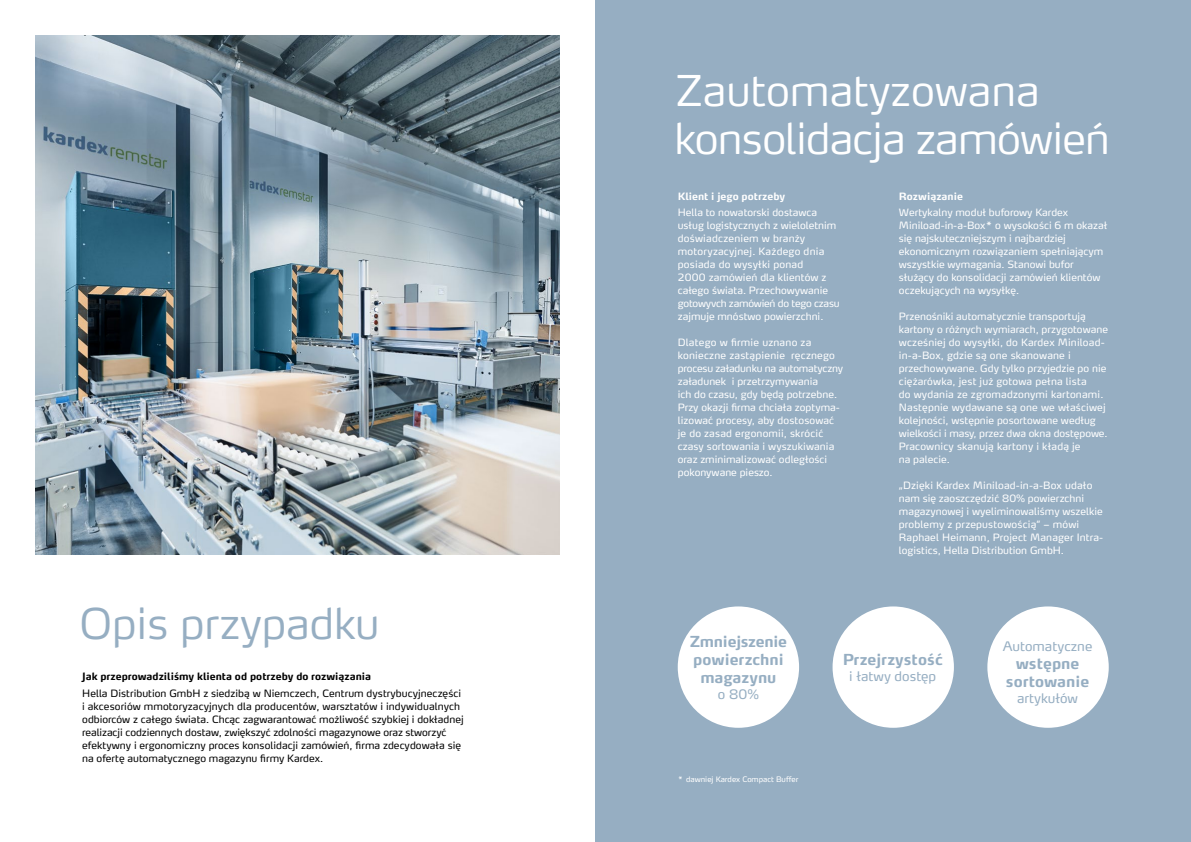
<style>
.page{position:relative;width:1191px;height:842px;background:#fff}
.page>*{position:absolute;margin:0;border:0;box-sizing:border-box;transform-origin:0 0}
.t1{font:300 42px/48px "Max Pro";letter-spacing:-.01em;color:#fff}
.t2{font:300 42px "Max Pro";color:#96aec2}
.t3{font:700 15px/18px "Max Pro";color:#96aec2;text-align:center}
.t4{font:13px "Max Pro";color:#96aec2}
.t5{font:10px/13px "Max Pro";color:#fff}
.t6{font:10px/13px "Max Pro";letter-spacing:.005em;color:#000}
.t7{font:700 10px "Max Pro";color:#000}
.t8{font:700 10px "Max Pro";color:#fff}
.t9{font:7.5px "Max Pro";color:#fff}
</style>
<div class="page">
<div style="left:595px;top:0;width:596px;height:842px;background:#96aec2"></div>
<img style="left:36px;top:36px;width:524px;height:518px">
<div style="left:677px;top:606px;width:122px;height:122px;background:#fff;border-radius:50%"></div>
<div style="left:832px;top:606px;width:122px;height:122px;background:#fff;border-radius:50%"></div>
<div style="left:987px;top:606px;width:121px;height:122px;background:#fff;border-radius:50%"></div>
<h1 class="t2" style="left:80px;top:588px;width:301px">Opis przypadku</h1>
<p class="t7" style="left:82px;top:668px;width:290px">Jak przeprowadziliśmy klienta od potrzeby do rozwiązania</p>
<p class="t6" style="left:82px;top:686px;width:383px">Hella Distribution GmbH z siedzibą w Niemczech, Centrum dystrybucyjneczęści i akcesoriów mmotoryzacyjnych dla producentów, warsztatów i indywidualnych odbiorców z całego świata. Chcąc zagwarantować możliwość szybkiej i dokładnej realizacji codziennych dostaw, zwiększyć zdolności magazynowe oraz stworzyć efektywny i ergonomiczny proces konsolidacji zamówień, firma zdecydowała się na ofertę automatycznego magazynu firmy Kardex.</p>
<h1 class="t1" style="left:674px;top:62px;width:436px">Zautomatyzowana konsolidacja zamówień</h1>
<p class="t8" style="left:899px;top:187px;width:66px">Rozwiązanie</p>
<p class="t5" style="left:899px;top:205px;width:210px">Wertykalny moduł buforowy Kardex Miniload-in-a-Box* o wysokości 6 m okazał się najskuteczniejszym i najbardziej ekonomicznym rozwiązaniem spełniającym wszystkie wymagania. Stanowi bufor służący do konsolidacji zamówień klientów oczekujących na wysyłkę.</p>
<p class="t5" style="left:899px;top:309px;width:211px">Przenośniki automatycznie transportują kartony o różnych wymiarach, przygotowane wcześniej do wysyłki, do Kardex Miniload&shy;in-a-Box, gdzie są one skanowane i przechowywane. Gdy tylko przyjedzie po nie ciężarówka, jest już gotowa pełna lista<br>do wydania ze zgromadzonymi kartonami.<br>Następnie wydawane są one we właściwej kolejności, wstępnie posortowane według wielkości i masy, przez dwa okna dostępowe.<br>Pracownicy skanują kartony i kładą je<br>na palecie.</p>
<p class="t5" style="left:899px;top:478px;width:205px">„Dzięki Kardex Miniload-in-a-Box udało nam się zaoszczędzić 80% powierzchni magazynowej i wyeliminowaliśmy wszelkie problemy z przepustowością” – mówi Raphael Heimann, Project Manager Intra&shy;logistics, Hella Distribution GmbH.</p>
<p class="t8" style="left:678px;top:187px;width:109px">Klient i jego potrzeby</p>
<p class="t5" style="left:678px;top:205px;width:163px">Hella to nowatorski dostawca usług logistycznych z wieloletnim doświadczeniem w branży motoryzacyjnej. Każdego dnia posiada do wysyłki ponad<br>2000 zamówień dla klientów z całego świata. Przechowywanie gotowyvch zamówień do tego czasu zajmuje mnóstwo powierzchni.</p>
<p class="t5" style="left:678px;top:335px;width:167px">Dlatego w firmie uznano za konieczne zastąpienie ręcznego procesu załadunku na automatyczny załadunek i przetrzymywania<br>ich do czasu, gdy będą potrzebne.<br>Przy okazji firma chciała zoptyma&shy;lizować procesy, aby dostosować je do zasad ergonomii, skrócić czasy sortowania i wyszukiwania oraz zminimalizować odległości pokonywane pieszo.</p>
<h2 class="t3" style="left:689px;top:630px;width:99px">Zmniejszenie powierzchni magazynu</h2>
<h3 class="t4" style="left:718px;top:683px;width:42px">o 80%</h3>
<p class="t9" style="left:677px;top:773px;width:122px">* dawniej Kardex Compact Buffer</p>
<h2 class="t3" style="left:842px;top:648px;width:101px">Przejrzystość</h2>
<h3 class="t4" style="left:849px;top:665px;width:88px">i łatwy dostęp</h3>
<h3 class="t4" style="left:1002px;top:635px;width:91px">Automatyczne</h3>
<h2 class="t3" style="left:1005px;top:653px;width:85px">wstępne sortowanie</h2>
<h3 class="t4" style="left:1017px;top:687px;width:62px">artykułów</h3>
</div>
